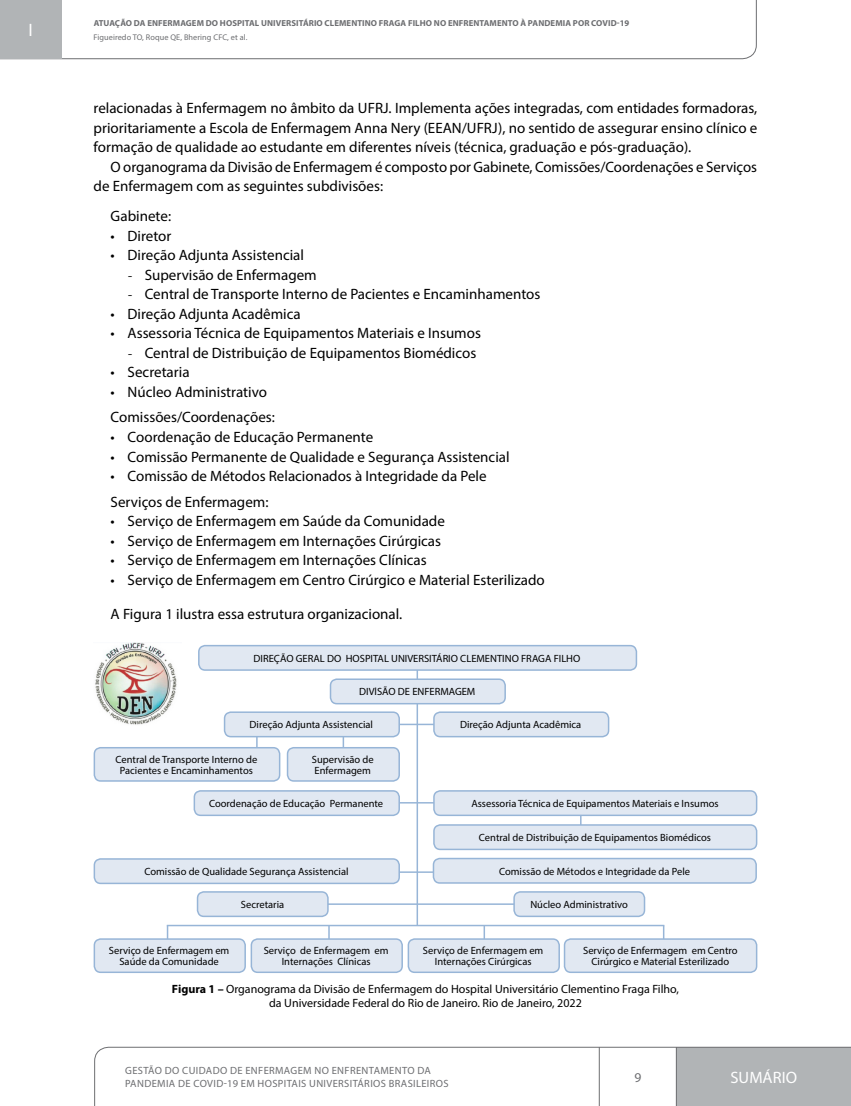
<style>
.page{position:relative;width:851px;height:1106px;background:#fff}
.page>*{position:absolute;margin:0;border:0;box-sizing:border-box;transform-origin:0 0}
.t1{font:18px "Myriad Pro";color:#fff}
.t2{font:16.5px "Myriad Pro";letter-spacing:.005em;color:#fff}
.t3{font:15px/19.5px "Myriad Pro";color:#000}
.t4{font:13.5px "Myriad Pro";color:#6d6e71}
.t5{font:12px/14.4px "Myriad Pro";color:#000;text-align:center}
.t6{font:10.5px/11.2px "Myriad Pro";color:#000;text-align:center}
.t7{font:10.5px/12.6px "Myriad Pro";letter-spacing:.035em;color:#6d6e71}
.t8{font:700 8.7px "Myriad Pro";letter-spacing:.01em;color:#6d6e71}
.t9{font:8.25px "Myriad Pro";letter-spacing:.01em;color:#6d6e71}
.s1{font-family:"Minion Pro"}
.s2{font-weight:700}
</style>
<div class="page">
<svg style="left:94px;top:1046px;width:756px;height:60px"></svg>
<svg style="left:62px;top:0;width:694px;height:59px"></svg>
<div style="left:0;top:0;width:62px;height:59px;background:#b1b4b6"></div>
<img style="left:95px;top:642px;width:82px;height:83px">
<hr style="left:167px;top:925px;width:1px;height:36px;background:#97b5d7">
<hr style="left:328px;top:925px;width:2px;height:36px;background:#97b5d7">
<hr style="left:256px;top:726px;width:1px;height:36px;background:#97b5d7">
<hr style="left:342px;top:726px;width:2px;height:36px;background:#97b5d7">
<hr style="left:483px;top:925px;width:2px;height:36px;background:#97b5d7">
<hr style="left:416px;top:665px;width:2px;height:260px;background:#97b5d7">
<hr style="left:662px;top:925px;width:2px;height:36px;background:#97b5d7">
<hr style="left:580px;top:800px;width:1px;height:36px;background:#97b5d7">
<hr style="left:167px;top:924px;width:497px;height:2px;background:#97b5d7">
<hr style="left:262px;top:903px;width:309px;height:2px;background:#97b5d7">
<hr style="left:262px;top:871px;width:309px;height:2px;background:#97b5d7">
<hr style="left:262px;top:802px;width:309px;height:1px;background:#97b5d7">
<hr style="left:262px;top:723px;width:309px;height:2px;background:#97b5d7">
<div style="left:199px;top:645px;width:437px;height:25px;background:#e1e8f2;border-radius:6px"></div>
<div style="left:198px;top:645px;width:439px;height:26px;border:2px solid #97b5d7;border-radius:6px"></div>
<div style="left:330px;top:679px;width:175px;height:24px;background:#e1e8f2;border-radius:6px"></div>
<div style="left:330px;top:678px;width:176px;height:26px;border:2px solid #97b5d7;border-radius:6px"></div>
<div style="left:224px;top:712px;width:175px;height:24px;background:#e1e8f2;border-radius:6px"></div>
<div style="left:224px;top:711px;width:176px;height:26px;border:2px solid #97b5d7;border-radius:6px"></div>
<div style="left:94px;top:747px;width:185px;height:34px;background:#e1e8f2;border-radius:6px"></div>
<div style="left:94px;top:747px;width:186px;height:34px;border:2px solid #97b5d7;border-radius:6px"></div>
<div style="left:194px;top:791px;width:205px;height:24px;background:#e1e8f2;border-radius:6px"></div>
<div style="left:193px;top:790px;width:207px;height:26px;border:2px solid #97b5d7;border-radius:6px"></div>
<div style="left:434px;top:791px;width:322px;height:24px;background:#e1e8f2;border-radius:6px"></div>
<div style="left:433px;top:790px;width:324px;height:26px;border:2px solid #97b5d7;border-radius:6px"></div>
<div style="left:434px;top:825px;width:322px;height:24px;background:#e1e8f2;border-radius:6px"></div>
<div style="left:433px;top:824px;width:324px;height:26px;border:2px solid #97b5d7;border-radius:6px"></div>
<div style="left:94px;top:859px;width:305px;height:24px;background:#e1e8f2;border-radius:6px"></div>
<div style="left:94px;top:858px;width:306px;height:26px;border:2px solid #97b5d7;border-radius:6px"></div>
<div style="left:433px;top:858px;width:323px;height:25px;background:#e1e8f2;border-radius:6px"></div>
<div style="left:432px;top:857px;width:324px;height:26px;border:2px solid #97b5d7;border-radius:6px"></div>
<div style="left:514px;top:892px;width:130px;height:24px;background:#e1e8f2;border-radius:6px"></div>
<div style="left:513px;top:891px;width:132px;height:26px;border:2px solid #97b5d7;border-radius:6px"></div>
<div style="left:197px;top:892px;width:131px;height:24px;background:#e1e8f2;border-radius:6px"></div>
<div style="left:197px;top:891px;width:131px;height:26px;border:2px solid #97b5d7;border-radius:6px"></div>
<div style="left:94px;top:939px;width:151px;height:33px;background:#e1e8f2;border-radius:6px"></div>
<div style="left:94px;top:938px;width:152px;height:35px;border:2px solid #97b5d7;border-radius:6px"></div>
<div style="left:251px;top:939px;width:151px;height:33px;background:#e1e8f2;border-radius:6px"></div>
<div style="left:250px;top:938px;width:153px;height:35px;border:2px solid #97b5d7;border-radius:6px"></div>
<div style="left:408px;top:939px;width:151px;height:33px;background:#e1e8f2;border-radius:6px"></div>
<div style="left:407px;top:938px;width:153px;height:35px;border:2px solid #97b5d7;border-radius:6px"></div>
<div style="left:564px;top:939px;width:192px;height:33px;background:#e1e8f2;border-radius:6px"></div>
<div style="left:563px;top:938px;width:194px;height:35px;border:2px solid #97b5d7;border-radius:6px"></div>
<div style="left:287px;top:747px;width:112px;height:34px;background:#e1e8f2;border-radius:6px"></div>
<div style="left:287px;top:747px;width:113px;height:34px;border:2px solid #97b5d7;border-radius:6px"></div>
<div style="left:434px;top:712px;width:174px;height:24px;background:#e1e8f2;border-radius:6px"></div>
<div style="left:433px;top:711px;width:176px;height:26px;border:2px solid #97b5d7;border-radius:6px"></div>
<p class="t1" style="left:29px;top:18px;width:6px">I</p>
<p class="t8" style="left:94px;top:18px;width:537px">ATUAÇÃO DA ENFERMAGEM DO HOSPITAL UNIVERSITÁRIO CLEMENTINO FRAGA FILHO NO ENFRENTAMENTO À PANDEMIA POR COVID-19</p>
<p class="t9" style="left:94px;top:32px;width:155px">Figueiredo TO, Roque QE, Bhering CFC, et al.</p>
<p class="t3" style="left:94px;top:98px;width:665px;text-align:justify">relacionadas à Enfermagem no âmbito da UFRJ. Implementa ações integradas, com entidades formadoras, prioritariamente a Escola de Enfermagem Anna Nery (EEAN/UFRJ), no sentido de assegurar ensino clínico e formação de qualidade ao estudante em diferentes níveis (técnica, graduação e pós-graduação).</p>
<p class="t3" style="left:94px;top:157px;width:664px;text-indent:17px">O organograma da Divisão de Enfermagem é composto por Gabinete, Comissões/Coordenações e Serviços de Enfermagem com as seguintes subdivisões:</p>
<p class="t3" style="left:111px;top:206px;width:62px">Gabinete:</p>
<p class="t3" style="left:111px;top:226px;width:62px">• Diretor</p>
<p class="t3" style="left:111px;top:245px;width:195px">• Direção Adjunta Assistencial</p>
<p class="t3" style="left:128px;top:265px;width:190px"><span class="s1">-</span> Supervisão de Enfermagem</p>
<p class="t3" style="left:128px;top:284px;width:414px"><span class="s1">-</span> Central de Transporte Interno de Pacientes e Encaminhamentos</p>
<p class="t3" style="left:111px;top:304px;width:192px">• Direção Adjunta Acadêmica</p>
<p class="t3" style="left:111px;top:323px;width:372px">• Assessoria Técnica de Equipamentos Materiais e Insumos</p>
<p class="t3" style="left:128px;top:343px;width:350px"><span class="s1">-</span> Central de Distribuição de Equipamentos Biomédicos</p>
<p class="t3" style="left:111px;top:362px;width:80px">• Secretaria</p>
<p class="t3" style="left:111px;top:379px;width:166px;line-height:25.5px">• Núcleo Administrativo<br>Comissões/Coordenações:</p>
<p class="t3" style="left:111px;top:427px;width:264px">• Coordenação de Educação Permanente</p>
<p class="t3" style="left:111px;top:446px;width:400px">• Comissão Permanente de Qualidade e Segurança Assistencial</p>
<p class="t3" style="left:111px;top:463px;width:377px;line-height:25.5px">• Comissão de Métodos Relacionados à Integridade da Pele<br>Serviços de Enfermagem:</p>
<p class="t3" style="left:111px;top:511px;width:336px">• Serviço de Enfermagem em Saúde da Comunidade</p>
<p class="t3" style="left:111px;top:530px;width:332px">• Serviço de Enfermagem em Internações Cirúrgicas</p>
<p class="t3" style="left:111px;top:550px;width:317px">• Serviço de Enfermagem em Internações Clínicas</p>
<p class="t3" style="left:111px;top:569px;width:435px">• Serviço de Enfermagem em Centro Cirúrgico e Material Esterilizado</p>
<p class="t3" style="left:111px;top:604px;width:293px">A Figura 1 ilustra essa estrutura organizacional.</p>
<p class="t6" style="left:253px;top:652px;width:328px">DIREÇÃO GERAL DO HOSPITAL UNIVERSITÁRIO CLEMENTINO FRAGA FILHO</p>
<p class="t6" style="left:359px;top:686px;width:118px">DIVlSÃO DE ENFERMAGEM</p>
<p class="t6" style="left:249px;top:719px;width:125px">Direção Adjunta Assistencial</p>
<p class="t6" style="left:115px;top:753px;width:143px">Central de Transporte Interno de<br>Pacientes e Encaminhamentos</p>
<p class="t6" style="left:209px;top:797px;width:176px">Coordenação de Educação Permanente</p>
<p class="t6" style="left:471px;top:797px;width:249px">Assessoria Técnica de Equipamentos Materiais e Insumos</p>
<p class="t6" style="left:479px;top:831px;width:233px">Central de Distribuição de Equipamentos Biomédicos</p>
<p class="t6" style="left:144px;top:865px;width:206px">Comissão de Qualidade Segurança Assistencial</p>
<p class="t6" style="left:499px;top:865px;width:192px">Comissão de Métodos e Integridade da Pele</p>
<p class="t6" style="left:241px;top:898px;width:45px">Secretaria</p>
<p class="t6" style="left:530px;top:898px;width:99px">Núcleo Administrativo</p>
<p class="t6" style="left:109px;top:944px;width:122px">Serviço de Enfermagem em<br>Saúde da Comunidade</p>
<p class="t6" style="left:264px;top:944px;width:126px">Serviço de Enfermagem em<br>Internações Clínicas</p>
<p class="t6" style="left:423px;top:944px;width:122px">Serviço de Enfermagem em<br>Internações Cirúrgicas</p>
<p class="t6" style="left:583px;top:944px;width:156px">Serviço de Enfermagem em Centro<br>Cirúrgico e Material Esterilizado</p>
<p class="t6" style="left:460px;top:719px;width:123px">Direção Adjunta Acadêmica</p>
<p class="t6" style="left:312px;top:753px;width:63px;text-align:left">Supervisão de<br>Enfermagem</p>
<p class="t5" style="left:172px;top:981px;width:508px"><span class="s2">Figura 1 –</span> Organograma da Divisão de Enfermagem do Hospital Universitário Clementino Fraga Filho, da Universidade Federal do Rio de Janeiro. Rio de Janeiro, 2022</p>
<p class="t7" style="left:125px;top:1064px;width:325px">GESTÃO DO CUIDADO DE ENFERMAGEM NO ENFRENTAMENTO DA<br>PANDEMIA DE COVID-19 EM HOSPITAIS UNIVERSITÁRIOS BRASILEIROS</p>
<p class="t2" style="left:730px;top:1067px;width:68px">SUMÁRIO</p>
<p class="t4" style="left:634px;top:1068px;width:8px">9</p>
</div>
